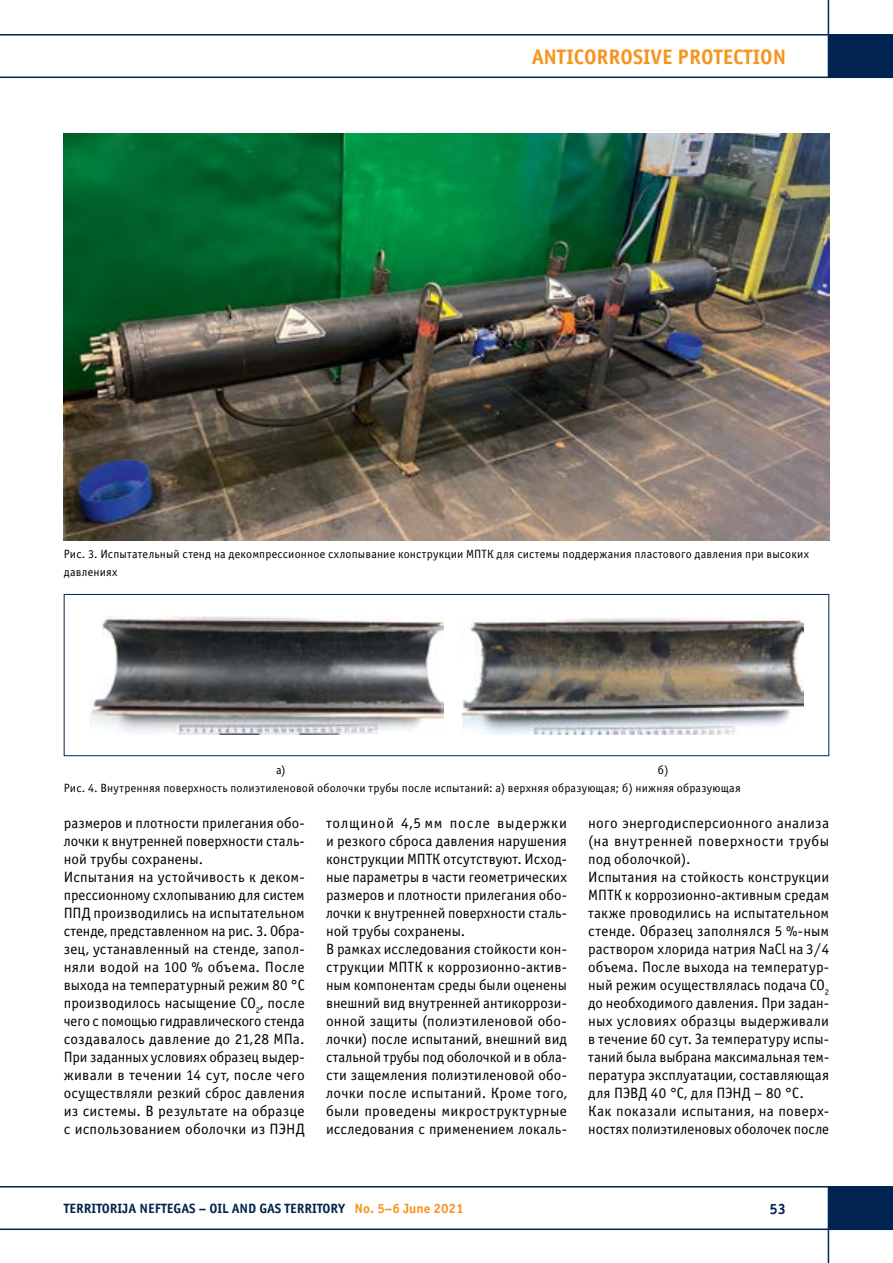
<style>
.page{position:relative;width:893px;height:1263px;background:#fff}
.page>*{position:absolute;margin:0;border:0;box-sizing:border-box;transform-origin:0 0}
.t1{font:700 21px "Officina Sans C";color:#f7941e}
.t2{font:15px/18px "Officina Sans C";letter-spacing:.005em;color:#000}
.t3{font:700 15px "Officina Sans C";color:#00234f}
.t4{font:700 13.5px "Officina Sans C";color:#00234f}
.t5{font:12px/18px "Officina Sans C";letter-spacing:.015em;color:#000}
.s1{color:#f7941e}
</style>
<div class="page">
<hr style="left:828px;top:0;width:1px;height:78px;background:#00234f">
<div style="left:828px;top:35px;width:65px;height:42px;background:#00234f"></div>
<hr style="left:0;top:77px;width:893px;height:1px;background:#00234f">
<hr style="left:0;top:34px;width:893px;height:2px;background:#00234f">
<hr style="left:828px;top:1186px;width:1px;height:77px;background:#00234f">
<div style="left:828px;top:1187px;width:65px;height:42px;background:#00234f"></div>
<hr style="left:0;top:1186px;width:893px;height:1px;background:#00234f">
<hr style="left:0;top:1228px;width:893px;height:2px;background:#00234f">
<div style="left:64px;top:594px;width:765px;height:162px;border:1px solid #00234f"></div>
<img style="left:64px;top:133px;width:765px;height:407px">
<img style="left:89px;top:616px;width:354px;height:119px">
<img style="left:462px;top:617px;width:342px;height:118px">
<h1 class="t1" style="left:532px;top:45px;width:256px">ANTICORROSIVE PROTECTION</h1>
<p class="t5" style="left:64px;top:545px;width:747px">Рис. 3. Испытательный стенд на декомпрессионное схлопывание конструкции МПТК для системы поддержания пластового давления при высоких давлениях</p>
<p class="t5" style="left:64px;top:761px;width:678px;text-indent:594px">б)<br>Рис. 4. Внутренняя поверхность полиэтиленовой оболочки трубы после испытаний: а) верхняя образующая; б) нижняя образующая</p>
<p class="t5" style="left:276px;top:761px;width:11px">а)</p>
<p class="t2" style="left:64px;top:814px;width:242px">размеров и плотности прилегания обо&shy;лочки к внутренней поверхности сталь&shy;ной трубы сохранены.<br>Испытания на устойчивость к деком&shy;прессионному схлопыванию для систем ППД производились на испытательном стенде, представленном на рис. 3. Обра&shy;зец, устанавленный на стенде, запол&shy;няли водой на 100 % объема. После выхода на температурный режим 80 °C производилось насыщение CO<sub>2</sub>, после чего с помощью гидравлического стенда создавалось давление до 21,28 МПа.<br>При заданных условиях образец выдер&shy;живали в течении 14 сут, после чего осуществляли резкий сброс давления из системы. В результате на образце с использованием оболочки из ПЭНД</p>
<p class="t2" style="left:326px;top:814px;width:242px">толщиной 4,5 мм после выдержки и резкого сброса давления нарушения конструкции МПТК отсутствуют. Исход&shy;ные параметры в части геометрических размеров и плотности прилегания обо&shy;лочки к внутренней поверхности сталь&shy;ной трубы сохранены.<br>В рамках исследования стойкости кон&shy;струкции МПТК к коррозионно-актив&shy;ным компонентам среды были оценены внешний вид внутренней антикоррози&shy;онной защиты (полиэтиленовой обо&shy;лочки) после испытаний, внешний вид стальной трубы под оболочкой и в обла&shy;сти защемления полиэтиленовой обо&shy;лочки после испытаний. Кроме того, были проведены микроструктурные исследования с применением локаль-</p>
<p class="t2" style="left:588px;top:814px;width:242px">ного энергодисперсионного анализа (на внутренней поверхности трубы под оболочкой).<br>Испытания на стойкость конструкции МПТК к коррозионно-активным средам также проводились на испытательном стенде. Образец заполнялся 5 %-ным раствором хлорида натрия NaCl на 3/4 объема. После выхода на температур&shy;ный режим осуществлялась подача CO<sub>2 </sub>до необходимого давления. При задан&shy;ных условиях образцы выдерживали в течение 60 сут. За температуру испы&shy;таний была выбрана максимальная тем&shy;пература эксплуатации, составляющая для ПЭВД 40 °C, для ПЭНД – 80 °C.<br>Как показали испытания, на поверх&shy;ностях полиэтиленовых оболочек после</p>
<p class="t4" style="left:64px;top:1201px;width:401px">TERRITORIJA NEFTEGAS – OIL AND GAS TERRITORY <span class="s1">No. 5–6 June 2021</span></p>
<p class="t3" style="left:770px;top:1200px;width:18px">53</p>
</div>
